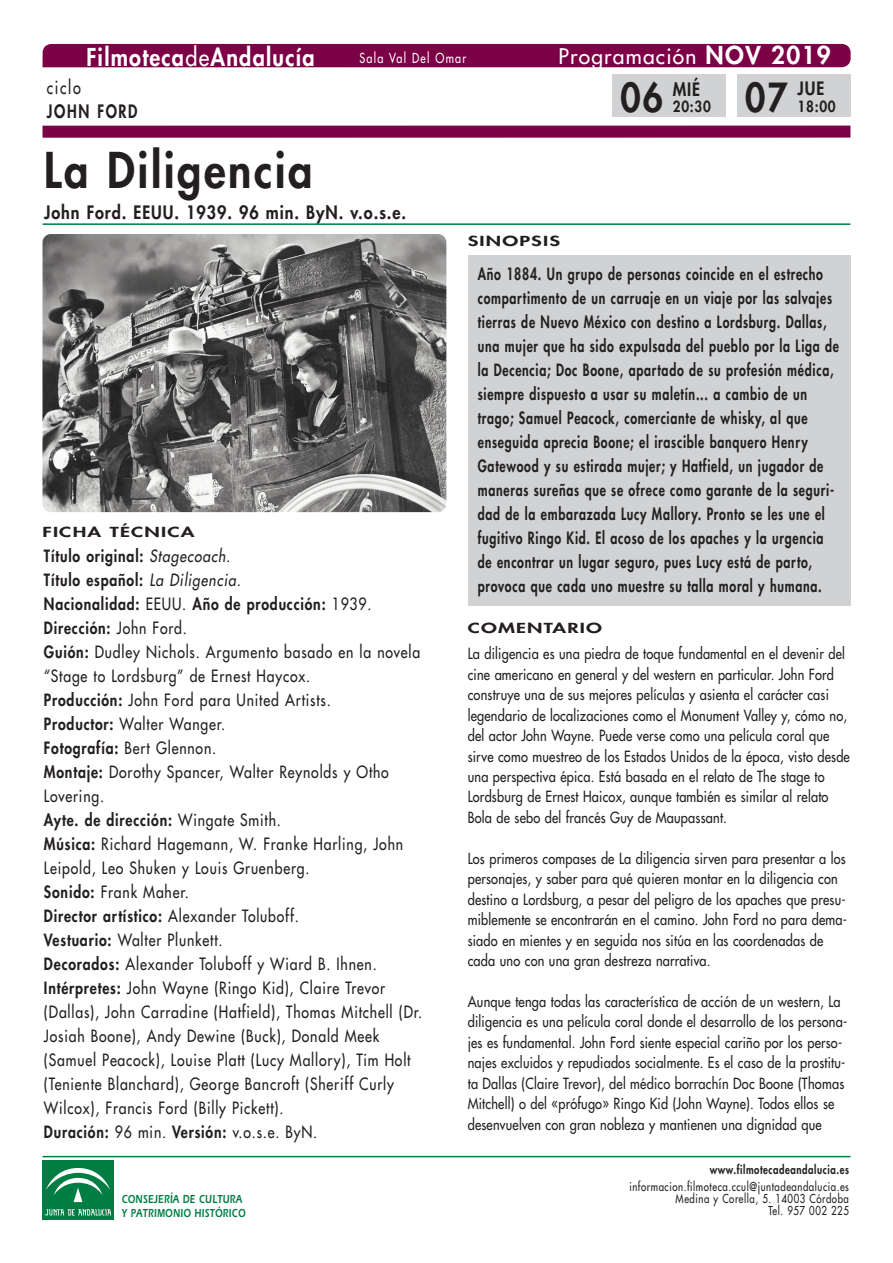
<style>
.page{position:relative;width:893px;height:1263px;background:#fff}
.page>*{position:absolute;margin:0;border:0;box-sizing:border-box;transform-origin:0 0}
.t1{font:800 48px "Futura LT";letter-spacing:.06em;color:#231f20;scale:.9 1}
.t2{font:800 39px "Futura LT";color:#231f20;scale:.9 1}
.t3{font:800 24px "Futura LT";letter-spacing:.06em;color:#fff;scale:.9 1}
.t4{font:21px "Futura LT";letter-spacing:.06em;color:#fff}
.t5{font:800 18px "Futura LT";letter-spacing:.06em;color:#231f20;scale:.9 1}
.t6{font:800 18px "Futura LT";letter-spacing:.115em;color:#231f20;scale:.8 1}
.t7{font:18px "Futura LT";letter-spacing:.115em;color:#231f20;scale:.8 1}
.t8{font:16.5px/24px "Futura LT";letter-spacing:.06em;color:#231f20;scale:.85 1}
.t9{font:800 16.5px/24px "Futura LT";letter-spacing:.06em;color:#231f20;scale:.75 1}
.t10{font:15px/20.4px "Futura LT";letter-spacing:.015em;color:#231f20;scale:.85 1}
.t11{font:800 15px "Futura LT";letter-spacing:.06em;color:#231f20;scale:.9 1}
.t12{font:800 13.5px "Futura LT";letter-spacing:.06em;color:#231f20;scale:1.5 1}
.t13{font:13.5px "Futura LT";letter-spacing:.115em;color:#fff;scale:.8 1}
.t14{font:12px/12px "Futura LT";letter-spacing:.06em;color:#231f20;text-align:right;scale:.8 1}
.t15{font:12px/14.4px "Erie Black Plain";letter-spacing:.03em;color:#007d43;scale:.75 1}
.t16{font:800 12px "Futura LT";letter-spacing:.06em;color:#231f20;scale:.8 1}
.s1{font-weight:400}
.s2{font-weight:800;font-size:24px}
.s3{font-weight:800}
.s4{font-style:italic}
</style>
<div class="page">
<img style="left:42px;top:234px;width:404px;height:278px;border-radius:9px">
<div style="left:43px;top:44px;width:808px;height:23px;background:#7b0046"></div>
<div style="left:43px;top:126px;width:807px;height:12px;background:#7b0046"></div>
<div style="left:468px;top:255px;width:382px;height:351px;background:#d1d2d4"></div>
<hr style="left:43px;top:223px;width:807px;height:2px;background:#007d43">
<hr style="left:43px;top:1156px;width:807px;height:1px;background:#007d43">
<div style="left:43px;top:1160px;width:71px;height:60px;background:#007d43"></div>
<svg style="left:45px;top:1209px;width:66px;height:6px"></svg>
<svg style="left:46px;top:1168px;width:64px;height:35px"></svg>
<div style="left:612px;top:74px;width:114px;height:43px;background:#d1d2d4"></div>
<div style="left:737px;top:74px;width:113px;height:43px;background:#d1d2d4"></div>
<h3 class="t3" style="left:86px;top:42px;width:255px">Filmoteca<span class="s1">de</span>Andalucía</h3>
<h3 class="t4" style="left:559px;top:43px;width:274px">Programación <span class="s2">NOV 2019</span></h3>
<p class="t13" style="left:359px;top:49px;width:135px">Sala Val Del Omar</p>
<p class="t7" style="left:47px;top:76px;width:44px">ciclo</p>
<p class="t6" style="left:47px;top:100px;width:115px">JOHN FORD</p>
<h1 class="t1" style="left:44px;top:138px;width:300px">La Diligencia</h1>
<p class="t5" style="left:44px;top:201px;width:404px">John Ford. EEUU. 1939. 96 min. ByN. v.o.s.e.</p>
<p class="t12" style="left:42px;top:523px;width:103px">FICHA TÉCNICA</p>
<p class="t8" style="left:44px;top:543px;width:447px"><span class="s3">Título original:</span> <span class="s4">Stagecoach.<br></span><span class="s3">Título español:</span> <span class="s4">La Diligencia.<br></span><span class="s3">Nacionalidad:</span> EEUU. <span class="s3">Año de producción:</span> 1939.<br><span class="s3">Dirección:</span> John Ford.<br><span class="s3">Guión:</span> Dudley Nichols. Argumento basado en la novela “Stage to Lordsburg” de Ernest Haycox.<br><span class="s3">Producción:</span> John Ford para United Artists.<br><span class="s3">Productor:</span> Walter Wanger.<br><span class="s3">Fotografía:</span> Bert Glennon.<br><span class="s3">Montaje:</span> Dorothy Spancer, Walter Reynolds y Otho Lovering.<br><span class="s3">Ayte. de dirección:</span> Wingate Smith.<br><span class="s3">Música:</span> Richard Hagemann, W. Franke Harling, John Leipold, Leo Shuken y Louis Gruenberg.<br><span class="s3">Sonido:</span> Frank Maher.<br><span class="s3">Director artístico:</span> Alexander Toluboff.<br><span class="s3">Vestuario:</span> Walter Plunkett.<br><span class="s3">Decorados:</span> Alexander Toluboff y Wiard B. Ihnen.<br><span class="s3">Intérpretes:</span> John Wayne (Ringo Kid), Claire Trevor (Dallas), John Carradine (Hatfield), Thomas Mitchell (Dr.<br>Josiah Boone), Andy Dewine (Buck), Donald Meek (Samuel Peacock), Louise Platt (Lucy Mallory), Tim Holt (Teniente Blanchard), George Bancroft (Sheriff Curly Wilcox), Francis Ford (Billy Pickett).<br><span class="s3">Duración:</span> 96 min. <span class="s3">Versión:</span> v.o.s.e. ByN.</p>
<p class="t15" style="left:122px;top:1191px;width:167px">CONSEJERÍA DE CULTURA<br>Y PATRIMONIO HISTÓRICO</p>
<h2 class="t2" style="left:620px;top:72px;width:49px">06</h2>
<p class="t5" style="left:673px;top:77px;width:32px">MIÉ</p>
<p class="t11" style="left:673px;top:96px;width:44px">20:30</p>
<h2 class="t2" style="left:745px;top:71px;width:49px">07</h2>
<p class="t5" style="left:797px;top:77px;width:31px">JUE</p>
<p class="t11" style="left:797px;top:96px;width:44px">18:00</p>
<p class="t12" style="left:468px;top:232px;width:63px">SINOPSIS</p>
<p class="t9" style="left:478px;top:261px;width:483px">Año 1884. Un grupo de personas coincide en el estrecho compartimento de un carruaje en un viaje por las salvajes tierras de Nuevo México con destino a Lordsburg. Dallas, una mujer que ha sido expulsada del pueblo por la Liga de la Decencia; Doc Boone, apartado de su profesión médica, siempre dispuesto a usar su maletín... a cambio de un trago; Samuel Peacock, comerciante de whisky, al que enseguida aprecia Boone; el irascible banquero Henry Gatewood y su estirada mujer; y Hatfield, un jugador de maneras sureñas que se ofrece como garante de la seguri&shy;dad de la embarazada Lucy Mallory. Pronto se les une el fugitivo Ringo Kid. El acoso de los apaches y la urgencia de encontrar un lugar seguro, pues Lucy está de parto, provoca que cada uno muestre su talla moral y humana.</p>
<p class="t12" style="left:468px;top:619px;width:91px">COMENTARIO</p>
<p class="t10" style="left:468px;top:643px;width:451px">La diligencia es una piedra de toque fundamental en el devenir del cine americano en general y del western en particular. John Ford construye una de sus mejores películas y asienta el carácter casi legendario de localizaciones como el Monument Valley y, cómo no, del actor John Wayne. Puede verse como una película coral que sirve como muestreo de los Estados Unidos de la época, visto desde una perspectiva épica. Está basada en el relato de The stage to Lordsburg de Ernest Haicox, aunque también es similar al relato Bola de sebo del francés Guy de Maupassant.</p>
<p class="t10" style="left:468px;top:848px;width:448px">Los primeros compases de La diligencia sirven para presentar a los personajes, y saber para qué quieren montar en la diligencia con destino a Lordsburg, a pesar del peligro de los apaches que presu&shy;miblemente se encontrarán en el camino. John Ford no para dema&shy;siado en mientes y en seguida nos sitúa en las coordenadas de cada uno con una gran destreza narrativa.</p>
<p class="t10" style="left:468px;top:991px;width:448px">Aunque tenga todas las característica de acción de un western, La diligencia es una película coral donde el desarrollo de los persona&shy;jes es fundamental. John Ford siente especial cariño por los perso&shy;najes excluidos y repudiados socialmente. Es el caso de la prostitu&shy;ta Dallas (Claire Trevor), del médico borrachín Doc Boone (Thomas Mitchell) o del «prófugo» Ringo Kid (John Wayne). Todos ellos se desenvuelven con gran nobleza y mantienen una dignidad que</p>
<p class="t16" style="left:710px;top:1162px;width:176px">www.filmotecadeandalucia.es</p>
<p class="t14" style="left:629px;top:1180px;width:276px">informacion.filmoteca.ccul@juntadeandalucia.es<br>Medina y Corella, 5. 14003 Córdoba<br>Tel. 957 002 225</p>
</div>
